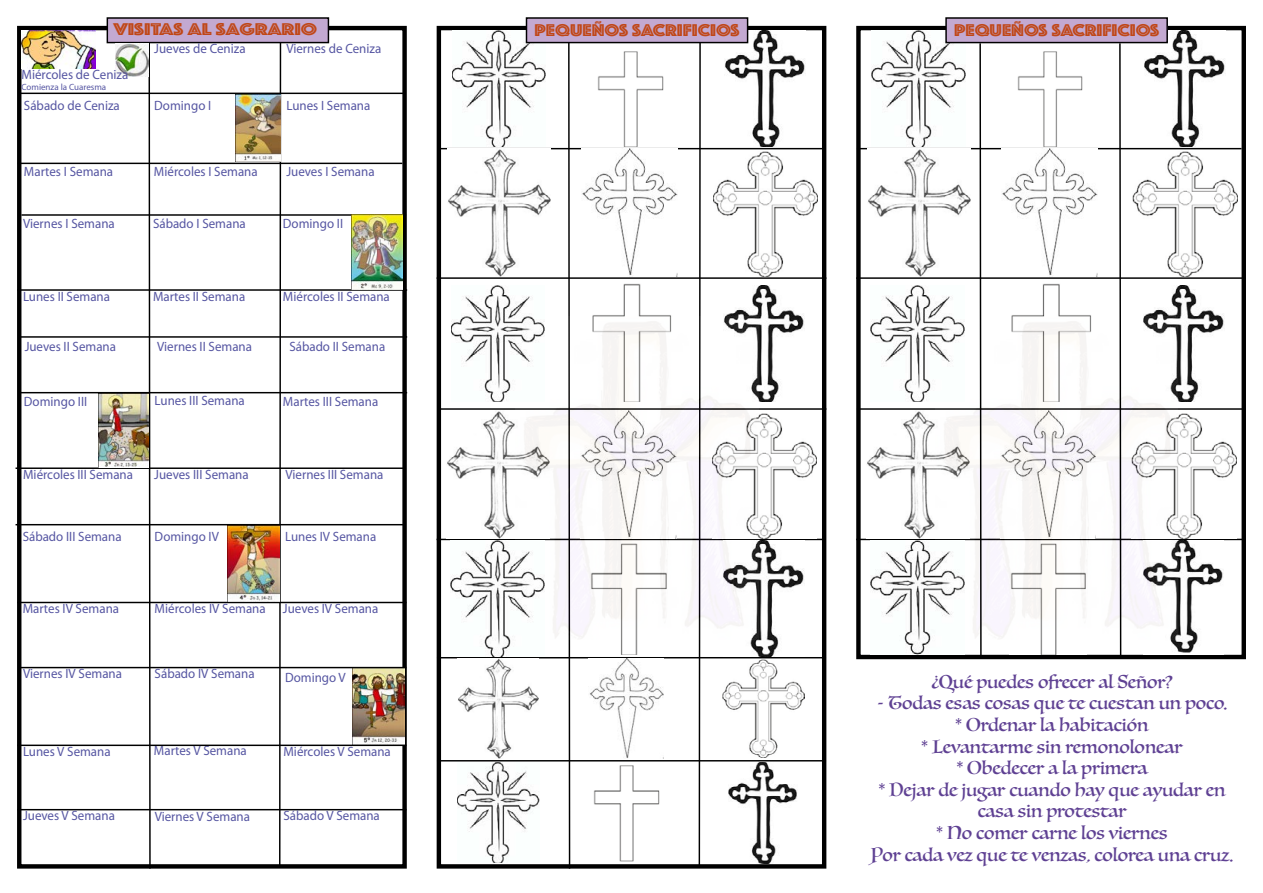
<style>
.page{position:relative;width:1263px;height:893px;background:#fff}
.page>*{position:absolute;margin:0;border:0;box-sizing:border-box;transform-origin:0 0}
.t1{font:18px/21.6px "Luminari";color:#5f4193;text-align:center}
.t2{font:17.7px "Phosphate Inline";color:#c04717;scale:1.14 1}
.t3{font:17.7px "Phosphate Inline";color:#c04717;scale:1.25 1}
.t4{font:13.5px "Myriad Pro";color:#5656a2;scale:.96 1}
.t5{font:9px "Myriad Pro";color:#5656a2}
</style>
<div class="page">
<div style="left:856px;top:26px;width:390px;height:633px;border:4px solid #000"></div>
<div style="left:17px;top:26px;width:390px;height:843px;border:4px solid #000"></div>
<svg style="left:278px;top:43px;width:4px;height:826px"></svg>
<svg style="left:148px;top:43px;width:3px;height:826px"></svg>
<hr style="left:18px;top:336px;width:389px;height:2px;background:#000">
<hr style="left:20px;top:93px;width:384px;height:1px;background:#000">
<hr style="left:17px;top:289px;width:390px;height:2px;background:#000">
<hr style="left:17px;top:602px;width:389px;height:1px;background:#000">
<hr style="left:16px;top:467px;width:389px;height:2px;background:#000">
<hr style="left:17px;top:809px;width:389px;height:1px;background:#000">
<hr style="left:857px;top:408px;width:389px;height:2px;background:#000">
<hr style="left:857px;top:148px;width:384px;height:1px;background:#000">
<hr style="left:856px;top:277px;width:390px;height:2px;background:#000">
<hr style="left:856px;top:539px;width:389px;height:1px;background:#000">
<div style="left:107px;top:18px;width:221px;height:25px;background:#c3a9d1"></div>
<div style="left:107px;top:17px;width:222px;height:26px;border:1px solid #000"></div>
<img style="left:116px;top:43px;width:32px;height:33px">
<hr style="left:18px;top:163px;width:384px;height:1px;background:#000">
<img style="left:1017px;top:51px;width:66px;height:96px">
<img style="left:872px;top:31px;width:93px;height:116px">
<img style="left:1133px;top:151px;width:104px;height:126px">
<img style="left:868px;top:149px;width:102px;height:127px">
<img style="left:1144px;top:30px;width:81px;height:117px">
<img style="left:1002px;top:149px;width:95px;height:127px">
<img style="left:21px;top:30px;width:74px;height:38px">
<hr style="left:21px;top:214px;width:385px;height:2px;background:#000">
<img style="left:236px;top:94px;width:44px;height:68px">
<img style="left:351px;top:215px;width:51px;height:74px">
<img style="left:99px;top:393px;width:49px;height:74px">
<img style="left:227px;top:525px;width:52px;height:77px">
<img style="left:352px;top:668px;width:53px;height:77px">
<hr style="left:18px;top:392px;width:389px;height:1px;background:#000">
<hr style="left:18px;top:667px;width:388px;height:1px;background:#000">
<hr style="left:16px;top:524px;width:389px;height:1px;background:#000">
<hr style="left:17px;top:745px;width:389px;height:1px;background:#000">
<div style="left:946px;top:18px;width:221px;height:25px;background:#c3a9d1"></div>
<div style="left:945px;top:17px;width:223px;height:26px;border:1px solid #000"></div>
<img style="left:1011px;top:283px;width:80px;height:34px">
<img style="left:871px;top:285px;width:82px;height:116px">
<img style="left:1178px;top:413px;width:58px;height:126px">
<img style="left:867px;top:411px;width:68px;height:127px">
<img style="left:1144px;top:285px;width:80px;height:117px">
<img style="left:1009px;top:640px;width:77px;height:15px">
<img style="left:870px;top:541px;width:94px;height:114px">
<img style="left:1143px;top:540px;width:81px;height:115px">
<img style="left:935px;top:317px;width:243px;height:323px">
<div style="left:437px;top:26px;width:389px;height:843px;border:4px solid #000"></div>
<svg style="left:698px;top:43px;width:3px;height:826px"></svg>
<svg style="left:567px;top:43px;width:4px;height:826px"></svg>
<hr style="left:437px;top:408px;width:389px;height:2px;background:#000">
<hr style="left:437px;top:148px;width:385px;height:1px;background:#000">
<hr style="left:437px;top:277px;width:389px;height:2px;background:#000">
<hr style="left:437px;top:657px;width:389px;height:1px;background:#000">
<hr style="left:437px;top:539px;width:389px;height:1px;background:#000">
<hr style="left:437px;top:760px;width:389px;height:1px;background:#000">
<img style="left:597px;top:51px;width:66px;height:96px">
<img style="left:452px;top:31px;width:94px;height:116px">
<img style="left:713px;top:151px;width:104px;height:126px">
<img style="left:448px;top:149px;width:103px;height:127px">
<img style="left:725px;top:30px;width:81px;height:117px">
<img style="left:582px;top:149px;width:95px;height:127px">
<div style="left:526px;top:18px;width:222px;height:25px;background:#c3a9d1"></div>
<div style="left:526px;top:17px;width:222px;height:26px;border:1px solid #000"></div>
<img style="left:592px;top:283px;width:80px;height:34px">
<img style="left:451px;top:285px;width:82px;height:116px">
<img style="left:758px;top:413px;width:58px;height:126px">
<img style="left:447px;top:411px;width:69px;height:127px">
<img style="left:725px;top:285px;width:79px;height:117px">
<img style="left:621px;top:640px;width:17px;height:15px">
<img style="left:451px;top:541px;width:65px;height:116px">
<img style="left:722px;top:659px;width:82px;height:99px">
<img style="left:458px;top:659px;width:81px;height:100px">
<img style="left:750px;top:540px;width:54px;height:117px">
<img style="left:589px;top:658px;width:75px;height:100px">
<img style="left:593px;top:765px;width:67px;height:96px">
<img style="left:458px;top:762px;width:81px;height:101px">
<img style="left:728px;top:762px;width:69px;height:101px">
<img style="left:516px;top:317px;width:242px;height:323px">
<svg style="left:979px;top:42px;width:3px;height:617px"></svg>
<svg style="left:1118px;top:42px;width:4px;height:616px"></svg>
<h2 class="t3" style="left:113px;top:17px;width:165px">VISITAS AL SAGRARIO</h2>
<p class="t4" style="left:154px;top:41px;width:97px">Jueves de Ceniza</p>
<p class="t4" style="left:286px;top:41px;width:100px">Viernes de Ceniza</p>
<p class="t4" style="left:21px;top:67px;width:113px">Miércoles de Ceniza</p>
<p class="t5" style="left:21px;top:82px;width:86px">Comienza la Cuaresma</p>
<p class="t4" style="left:24px;top:97px;width:101px">Sábado de Ceniza</p>
<p class="t4" style="left:154px;top:97px;width:61px">Domingo I</p>
<p class="t4" style="left:286px;top:97px;width:89px">Lunes I Semana</p>
<p class="t4" style="left:24px;top:163px;width:94px">Martes I Semana</p>
<p class="t4" style="left:154px;top:163px;width:110px">Miércoles I Semana</p>
<p class="t4" style="left:286px;top:163px;width:93px">Jueves I Semana</p>
<p class="t4" style="left:23px;top:215px;width:97px">Viernes I Semana</p>
<p class="t4" style="left:153px;top:215px;width:98px">Sábado I Semana</p>
<p class="t4" style="left:283px;top:215px;width:64px">Domingo II</p>
<p class="t4" style="left:23px;top:288px;width:92px">Lunes II Semana</p>
<p class="t4" style="left:153px;top:288px;width:98px">Martes II Semana</p>
<p class="t4" style="left:283px;top:288px;width:113px">Miércoles II Semana</p>
<p class="t4" style="left:25px;top:339px;width:97px">Jueves II Semana</p>
<p class="t4" style="left:24px;top:393px;width:67px">Domingo III</p>
<p class="t4" style="left:157px;top:339px;width:100px">Viernes II Semana</p>
<p class="t4" style="left:155px;top:392px;width:95px">Lunes III Semana</p>
<p class="t4" style="left:289px;top:339px;width:101px">Sábado II Semana</p>
<p class="t4" style="left:283px;top:393px;width:101px">Martes III Semana</p>
<p class="t4" style="left:23px;top:466px;width:116px">Miércoles III Semana</p>
<p class="t4" style="left:23px;top:528px;width:105px">Sábado III Semana</p>
<p class="t4" style="left:154px;top:466px;width:100px">Jueves III Semana</p>
<p class="t4" style="left:155px;top:528px;width:68px">Domingo IV</p>
<p class="t4" style="left:285px;top:466px;width:103px">Viernes III Semana</p>
<p class="t4" style="left:285px;top:528px;width:96px">Lunes IV Semana</p>
<p class="t4" style="left:23px;top:600px;width:102px">Martes IV Semana</p>
<p class="t4" style="left:23px;top:666px;width:105px">Viernes IV Semana</p>
<p class="t4" style="left:155px;top:600px;width:117px">Miércoles IV Semana</p>
<p class="t4" style="left:283px;top:600px;width:101px">Jueves IV Semana</p>
<p class="t4" style="left:155px;top:666px;width:106px">Sábado IV Semana</p>
<p class="t4" style="left:285px;top:669px;width:65px">Domingo V</p>
<p class="t4" style="left:154px;top:743px;width:98px">Martes V Semana</p>
<p class="t4" style="left:23px;top:743px;width:93px">Lunes V Semana</p>
<p class="t4" style="left:283px;top:743px;width:113px">Miércoles V Semana</p>
<p class="t4" style="left:23px;top:807px;width:97px">Jueves V Semana</p>
<p class="t4" style="left:155px;top:808px;width:101px">Viernes V Semana</p>
<p class="t4" style="left:283px;top:807px;width:102px">Sábado V Semana</p>
<h2 class="t2" style="left:534px;top:17px;width:181px">PEQUEÑOS SACRIFICIOS</h2>
<h2 class="t2" style="left:954px;top:17px;width:181px">PEQUEÑOS SACRIFICIOS</h2>
<h1 class="t1" style="left:932px;top:671px;width:242px">¿Qué puedes ofrecer al Señor?</h1>
<p class="t1" style="left:871px;top:692px;width:363px">- Todas esas cosas que te cuestan un poco.<br>* Ordenar la habitación<br>* Levantarme sin remonolonear<br>* Obedecer a la primera<br>* Dejar de jugar cuando hay que ayudar en casa sin protestar<br>* No comer carne los viernes<br>Por cada vez que te venzas, colorea una cruz.</p>
</div>
